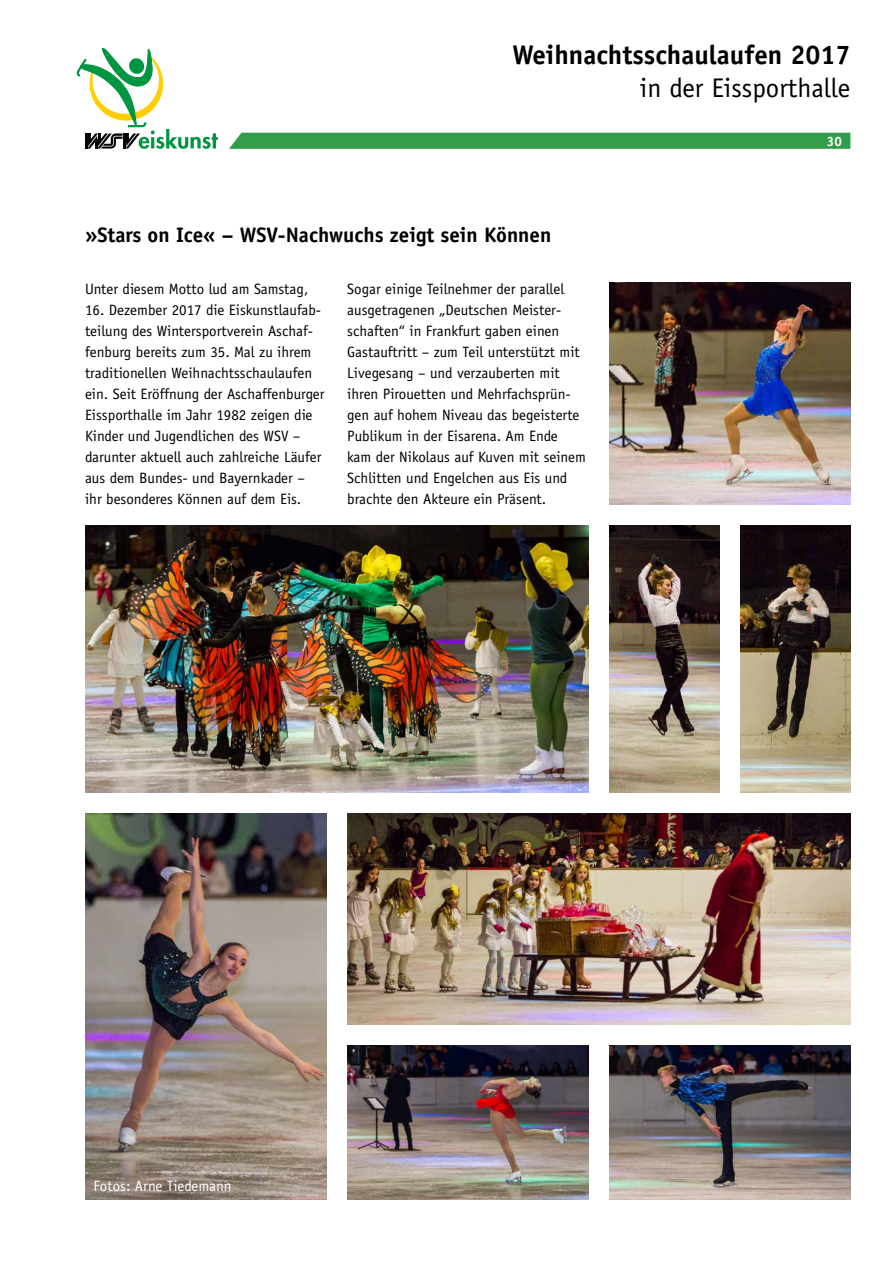
<style>
.page{position:relative;width:893px;height:1263px;background:#fff}
.page>*{position:absolute;margin:0;border:0;box-sizing:border-box;transform-origin:0 0}
.t1{font:700 27px "Officina Sans";color:#000}
.t2{font:27px "Officina Sans";color:#000}
.t3{font:700 21px "Officina Sans";color:#000}
.t4{font:15px/21px "Officina Sans";color:#000}
.t5{font:15px "Officina Sans";color:#fff}
.t6{font:700 13.5px "Officina Sans";color:#fff}
</style>
<div class="page">
<svg style="left:77px;top:48px;width:141px;height:101px"></svg>
<svg style="left:229px;top:133px;width:621px;height:16px;background:#35a04c"></svg>
<img style="left:609px;top:283px;width:241px;height:221px">
<img style="left:85px;top:525px;width:503px;height:267px">
<img style="left:609px;top:525px;width:110px;height:267px">
<img style="left:741px;top:525px;width:109px;height:267px">
<img style="left:347px;top:813px;width:503px;height:211px">
<img style="left:85px;top:813px;width:241px;height:386px">
<img style="left:347px;top:1046px;width:241px;height:153px">
<img style="left:609px;top:1046px;width:241px;height:153px">
<h1 class="t1" style="left:512px;top:38px;width:339px">Weihnachtsschaulaufen 2017</h1>
<h1 class="t2" style="left:640px;top:72px;width:212px">in der Eissporthalle</h1>
<h2 class="t3" style="left:85px;top:222px;width:468px">»Stars on Ice« – WSV-Nachwuchs zeigt sein Können</h2>
<p class="t4" style="left:85px;top:278px;width:225px">Unter diesem Motto lud am Samstag,</p>
<p class="t4" style="left:85px;top:299px;width:241px">16. Dezember 2017 die Eiskunstlaufab&shy;teilung des Wintersportverein Aschaf&shy;fenburg bereits zum 35. Mal zu ihrem traditionellen Weihnachtsschaulaufen ein. Seit Eröffnung der Aschaffenburger Eissporthalle im Jahr 1982 zeigen die Kinder und Jugendlichen des WSV – darunter aktuell auch zahlreiche Läufer aus dem Bundes- und Bayernkader – ihr besonderes Können auf dem Eis.</p>
<p class="t4" style="left:347px;top:278px;width:240px">Sogar einige Teilnehmer der parallel ausgetragenen „Deutschen Meister&shy;schaften“ in Frankfurt gaben einen Gastauftritt – zum Teil unterstützt mit Livegesang – und verzauberten mit ihren Pirouetten und Mehrfachsprün&shy;gen auf hohem Niveau das begeisterte Publikum in der Eisarena. Am Ende<br>kam der Nikolaus auf Kuven mit seinem Schlitten und Engelchen aus Eis und brachte den Akteure ein Präsent.</p>
<p class="t6" style="left:827px;top:133px;width:17px">30</p>
<p class="t5" style="left:94px;top:1177px;width:140px">Fotos: Arne Tiedemann</p>
</div>
